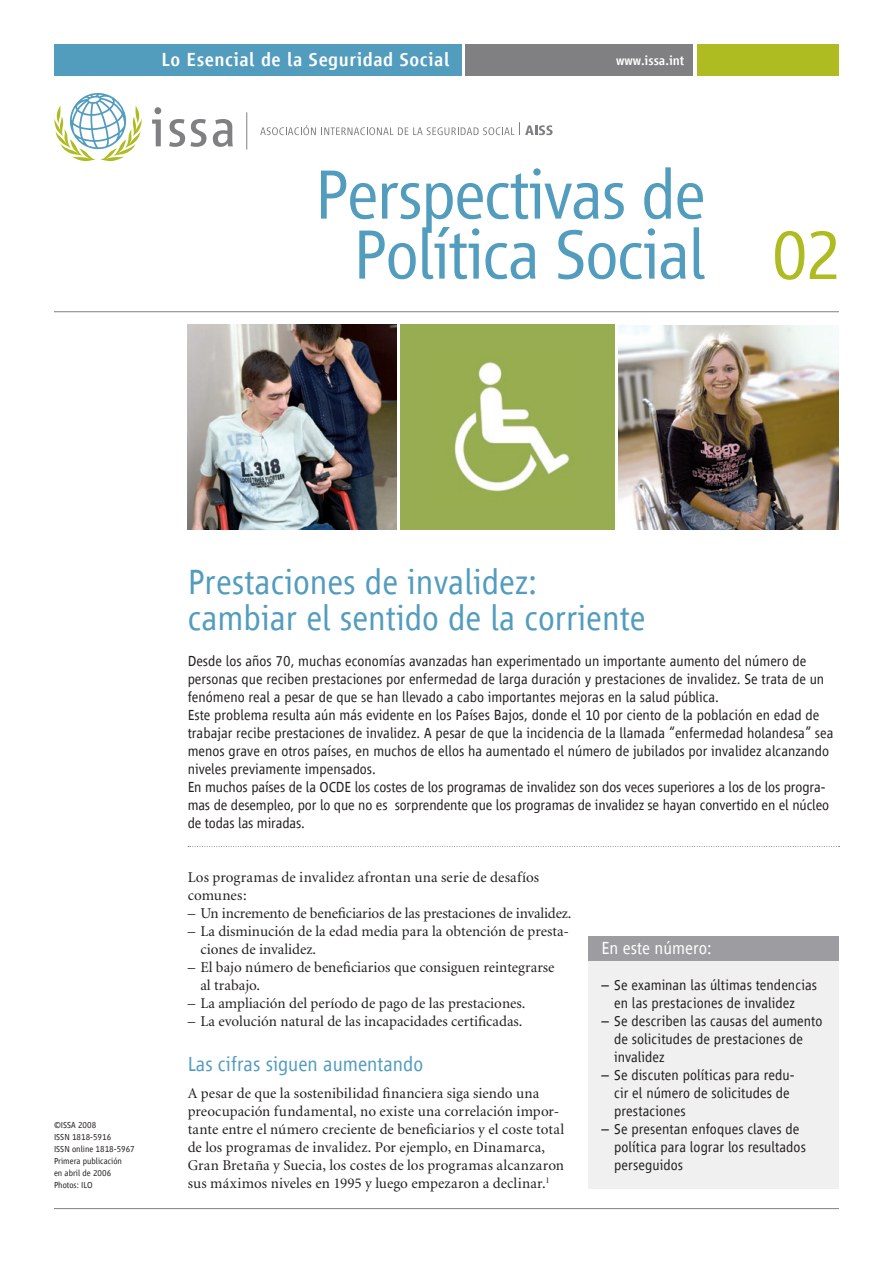
<style>
.page{position:relative;width:893px;height:1263px;background:#fff}
.page>*{position:absolute;margin:0;border:0;box-sizing:border-box;transform-origin:0 0}
.t1{font:300 72px/60px "Vialog LT Com";letter-spacing:-.025em;color:#529cbe;text-align:center}
.t2{font:300 72px "Vialog LT Com";color:#aebc21}
.t3{font:300 36px/36px "Vialog LT Com";color:#529cbe}
.t4{font:300 21px "Vialog LT Com";color:#529cbe}
.t5{font:500 19.5px "Vialog LT Com";letter-spacing:.025em;color:#fff}
.t6{font:300 18px "Vialog LT Com";color:#fff}
.t7{font:300 15px/18px "Vialog LT Com";color:#231f20}
.t8{font:15px/18px "Minion";color:#231f20}
.t9{font:500 13.5px "Vialog LT Com";color:#fff}
.t10{font:300 9px/12px "Vialog LT Com";color:#231f20}
</style>
<div class="page">
<hr style="left:54px;top:311px;width:785px;height:1px;background:#808083">
<hr style="left:54px;top:1208px;width:785px;height:1px;background:#808083">
<svg style="left:188px;top:846px;width:652px;height:1px"></svg>
<div style="left:697px;top:44px;width:142px;height:32px;background:#aebc21"></div>
<div style="left:466px;top:44px;width:227px;height:32px;background:#808083"></div>
<div style="left:54px;top:44px;width:407px;height:32px;background:#529cbe"></div>
<div style="left:589px;top:954px;width:250px;height:234px;background:#f0f0f1"></div>
<div style="left:589px;top:936px;width:250px;height:24px;background:#9d9da1"></div>
<svg style="left:54px;top:93px;width:88px;height:68px"></svg>
<svg style="left:152px;top:107px;width:81px;height:40px"></svg>
<svg style="left:260px;top:122px;width:293px;height:13px"></svg>
<hr style="left:246px;top:112px;width:1px;height:38px;background:#808083">
<img style="left:400px;top:324px;width:214px;height:205px">
<img style="left:188px;top:324px;width:208px;height:205px">
<img style="left:619px;top:326px;width:219px;height:203px">
<h3 class="t5" style="left:162px;top:49px;width:290px">Lo Esencial de la Seguridad Social</h3>
<p class="t9" style="left:616px;top:53px;width:70px">www.issa.int</p>
<h1 class="t1" style="left:315px;top:165px;width:393px">Perspectivas de<br>Política Social</h1>
<h1 class="t2" style="left:772px;top:215px;width:71px">02</h1>
<p class="t10" style="left:54px;top:1119px;width:82px">©ISSA 2008<br>ISSN 1818-5916<br>ISSN online 1818-5967<br>Primera publicación<br>en abril de 2006<br>Photos: ILO</p>
<h2 class="t3" style="left:188px;top:564px;width:459px">Prestaciones de invalidez: cambiar el sentido de la corriente</h2>
<p class="t7" style="left:188px;top:652px;width:647px">Desde los años 70, muchas economías avanzadas han experimentado un importante aumento del número de personas que reciben prestaciones por enfermedad de larga duración y prestaciones de invalidez. Se trata de un fenómeno real a pesar de que se han llevado a cabo importantes mejoras en la salud pública.<br>Este problema resulta aún más evidente en los Países Bajos, donde el 10 por ciento de la población en edad de trabajar recibe prestaciones de invalidez. A pesar de que la incidencia de la llamada “enfermedad holandesa” sea menos grave en otros países, en muchos de ellos ha aumentado el número de jubilados por invalidez alcanzando niveles previamente impensados.<br>En muchos países de la OCDE los costes de los programas de invalidez son dos veces superiores a los de los progra&shy;mas de desempleo, por lo que no es sorprendente que los programas de invalidez se hayan convertido en el núcleo de todas las miradas.</p>
<p class="t8" style="left:188px;top:869px;width:353px">Los programas de invalidez afrontan una serie de desafíos comunes:</p>
<p class="t8" style="left:188px;top:905px;width:385px">– Un incremento de beneficiarios de las prestaciones de invalidez.</p>
<p class="t8" style="left:200px;top:923px;width:370px;text-indent:-13px">– La disminución de la edad media para la obtención de presta&shy;ciones de invalidez.</p>
<p class="t8" style="left:200px;top:959px;width:356px;text-indent:-13px">– El bajo número de beneficiarios que consiguen reintegrarse al trabajo.</p>
<p class="t8" style="left:188px;top:995px;width:339px">– La ampliación del período de pago de las prestaciones.</p>
<p class="t8" style="left:188px;top:1013px;width:336px">– La evolución natural de las incapacidades certificadas.</p>
<h3 class="t4" style="left:188px;top:1052px;width:237px">Las cifras siguen aumentando</h3>
<p class="t8" style="left:188px;top:1085px;width:378px">A pesar de que la sostenibilidad financiera siga siendo una preocupación fundamental, no existe una correlación impor&shy;tante entre el número creciente de beneficiarios y el coste total de los programas de invalidez. Por ejemplo, en Dinamarca, Gran Bretaña y Suecia, los costes de los programas alcanzaron sus máximos niveles en 1995 y luego empezaron a declinar.<sup>1</sup></p>
<p class="t6" style="left:601px;top:938px;width:112px">En este número:</p>
<p class="t7" style="left:614px;top:976px;width:204px;text-indent:-13px">– Se examinan las últimas tendencias en las prestaciones de invalidez</p>
<p class="t7" style="left:614px;top:1012px;width:210px;text-indent:-13px">– Se describen las causas del aumento de solicitudes de prestaciones de invalidez</p>
<p class="t7" style="left:614px;top:1066px;width:182px;text-indent:-13px">– Se discuten políticas para redu&shy;cir el número de solicitudes de prestaciones</p>
<p class="t7" style="left:614px;top:1120px;width:193px;text-indent:-13px">– Se presentan enfoques claves de política para lograr los resultados perseguidos</p>
</div>
